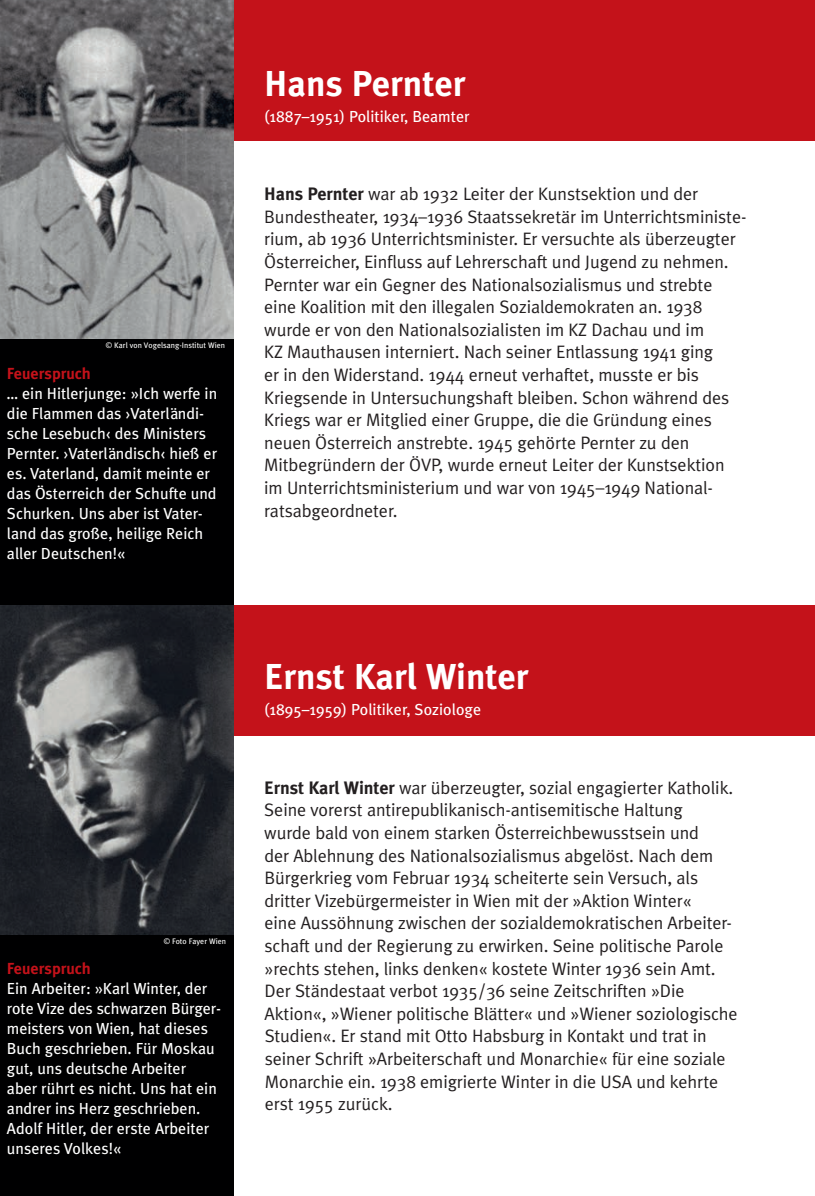
<style>
.page{position:relative;width:815px;height:1196px;background:#fff}
.page>*{position:absolute;margin:0;border:0;box-sizing:border-box;transform-origin:0 0}
.t1{font:700 36px "Meta Plus";color:#fff}
.t2{font:18px/22.6px "Meta Plus Normal";letter-spacing:-.005em;color:#231f20}
.t3{font:16px/20px "Meta Plus";color:#fff}
.t4{font:700 16px "Meta Plus";color:#c4121a}
.t5{font:8px "Meta Plus";color:#fff}
.s1{font-family:"Meta Plus";font-weight:700}
</style>
<div class="page">
<div style="left:0;top:10px;width:234px;height:595px;background:#000001"></div>
<div style="left:0;top:0;width:815px;height:140px;background:#c4121a"></div>
<div style="left:0;top:605px;width:234px;height:591px;background:#000001"></div>
<div style="left:0;top:605px;width:815px;height:130px;background:#c4121a"></div>
<img style="left:0;top:0;width:234px;height:339px">
<img style="left:0;top:605px;width:234px;height:329px">
<p class="t5" style="left:106px;top:341px;width:121px">© Karl von Vogelsang-Institut Wien</p>
<p class="t4" style="left:7px;top:364px;width:85px">Feuerspruch</p>
<p class="t3" style="left:7px;top:383px;width:212px">… ein Hitlerjunge: »Ich werfe in die Flammen das ›Vaterländi&shy;sche Lesebuch‹ des Ministers<br>Pernter. ›Vaterländisch‹ hieß er es. Vaterland, damit meinte er das Österreich der Schufte und<br>Schurken. Uns aber ist Vater&shy;land das große, heilige Reich aller Deutschen!«</p>
<h1 class="t1" style="left:264px;top:62px;width:203px">Hans Pernter</h1>
<p class="t3" style="left:264px;top:106px;width:207px">(1887–1951) Politiker, Beamter</p>
<p class="t2" style="left:264px;top:183px;width:484px"><span class="s1">Hans Pernter</span> war ab 1932 Leiter der Kunstsektion und der Bundestheater, 1934–1936 Staatssekretär im Unterrichtsministe&shy;rium, ab 1936 Unterrichtsminister. Er versuchte als überzeugter Österreicher, Einfluss auf Lehrerschaft und Jugend zu nehmen.<br>Pernter war ein Gegner des Nationalsozialismus und strebte eine Koalition mit den illegalen Sozialdemokraten an. 1938 wurde er von den Nationalsozialisten im KZ Dachau und im<br>KZ Mauthausen interniert. Nach seiner Entlassung 1941 ging<br>er in den Widerstand. 1944 erneut verhaftet, musste er bis Kriegsende in Untersuchungshaft bleiben. Schon während des Kriegs war er Mitglied einer Gruppe, die die Gründung eines neuen Österreich anstrebte. 1945 gehörte Pernter zu den Mitbegründern der ÖVP, wurde erneut Leiter der Kunstsektion im Unterrichtsministerium und war von 1945–1949 National - ratsabgeordneter.</p>
<p class="t5" style="left:164px;top:936px;width:64px">© Foto Fayer Wien</p>
<p class="t4" style="left:7px;top:959px;width:85px">Feuerspruch</p>
<p class="t3" style="left:7px;top:978px;width:216px">Ein Arbeiter: »Karl Winter, der rote Vize des schwarzen Bürger - meisters von Wien, hat dieses<br>Buch geschrieben. Für Moskau gut, uns deutsche Arbeiter<br>aber rührt es nicht. Uns hat ein andrer ins Herz geschrieben.<br>Adolf Hitler, der erste Arbeiter unseres Volkes!«</p>
<h1 class="t1" style="left:264px;top:656px;width:266px">Ernst Karl Winter</h1>
<p class="t3" style="left:264px;top:699px;width:218px">(1895–1959) Politiker, Soziologe</p>
<p class="t2" style="left:264px;top:776px;width:475px"><span class="s1">Ernst Karl Winter</span> war überzeugter, sozial engagierter Katholik.<br>Seine vorerst antirepublikanisch-antisemitische Haltung<br>wurde bald von einem starken Österreichbewusstsein und<br>der Ablehnung des Nationalsozialismus abgelöst. Nach dem Bürgerkrieg vom Februar 1934 scheiterte sein Versuch, als dritter Vizebürgermeister in Wien mit der »Aktion Winter«<br>eine Aussöhnung zwischen der sozialdemokratischen Arbeiter&shy;schaft und der Regierung zu erwirken. Seine politische Parole »rechts stehen, links denken« kostete Winter 1936 sein Amt.<br>Der Ständestaat verbot 1935/36 seine Zeitschriften »Die Aktion«, »Wiener politische Blätter« und »Wiener soziologische Studien«. Er stand mit Otto Habsburg in Kontakt und trat in seiner Schrift »Arbeiterschaft und Monarchie« für eine soziale Monarchie ein. 1938 emigrierte Winter in die USA und kehrte erst 1955 zurück.</p>
</div>
